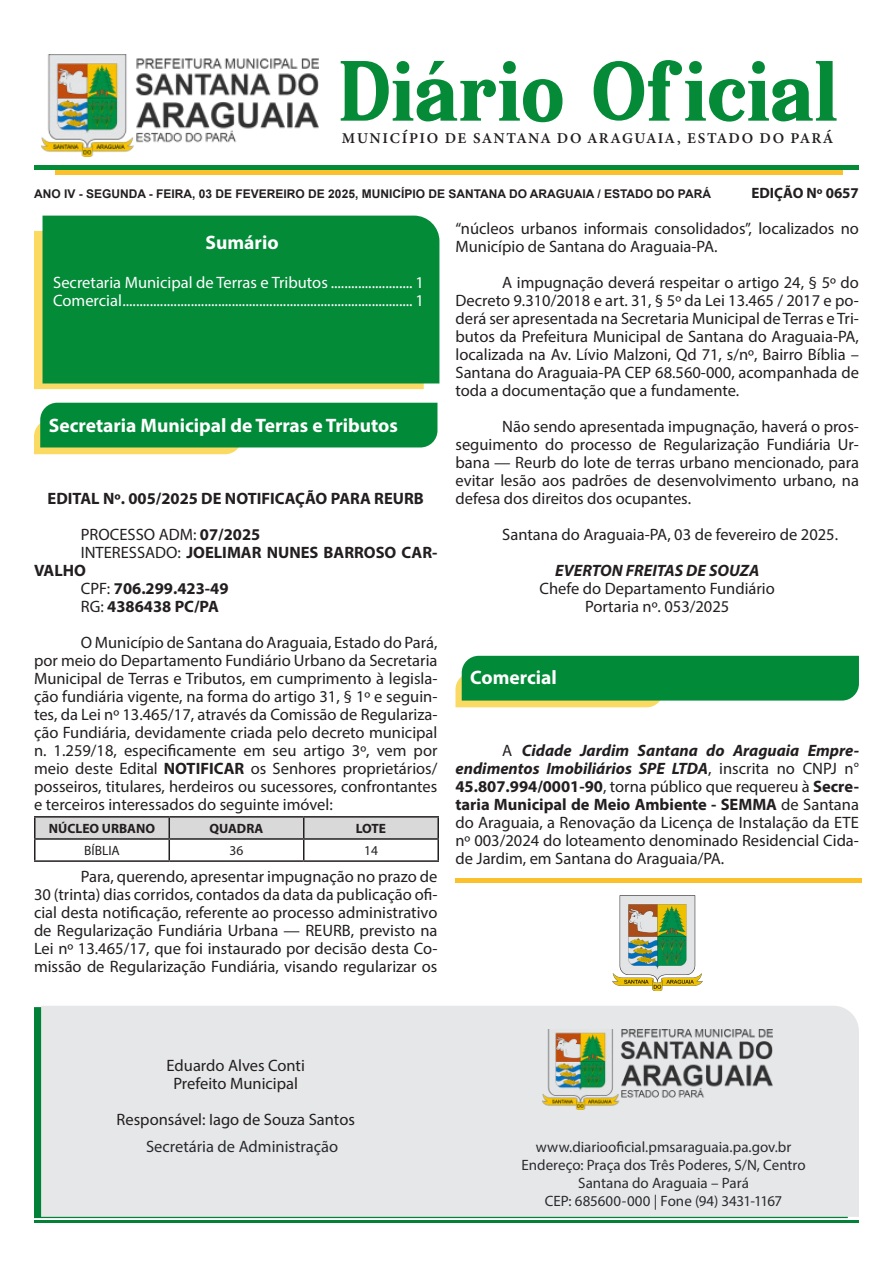
<style>
.page{position:relative;width:893px;height:1263px;background:#fff}
.page>*{position:absolute;margin:0;border:0;box-sizing:border-box;transform-origin:0 0}
.t1{font:700 79.5px "Serif Memorial";color:#058a38}
.titul{font:700 19.5px "Myriad Pro";color:#fff}
.titulo_suma{font:700 19.5px "Myriad Pro";color:#fff}
.texto{font:16.5px/18px "Myriad Pro";color:#231f20;text-align:justify}
.t2{font:16.5px "Myriad Pro";color:#fff}
.texto_centr{font:16.5px "Myriad Pro";color:#231f20}
.texto-2{font:700 16.5px/18px "Myriad Pro";color:#231f20}
.texto_centr-2{font:700 16.5px "Myriad Pro";color:#231f20}
.conteudosuma{font:16.5px "Myriad Pro";color:#292c2f}
.texto_centr-3{font:italic 700 16.5px "Myriad Pro";color:#231f20}
.conteudosuma-2{font:15px "Myriad Pro";color:#292c2f}
.t3{font:15px "Minion Variable Concept";letter-spacing:.125em;color:#231f20}
.t4{font:700 15px "Myriad Pro";color:#231f20}
.textotab{font:700 13.5px "Myriad Pro";color:#231f20}
.textotab-2{font:13.5px "Myriad Pro";color:#231f20}
.t5{font:700 12px "Arial";color:#231f20}
.s1{font-weight:700}
.s2{font-weight:400}
.s3{font-weight:700;font-style:italic}
</style>
<div class="page">
<hr style="left:34px;top:1220px;width:825px;height:3px;background:#028137">
<hr style="left:34px;top:165px;width:825px;height:4px;background:#038b38">
<div style="left:55px;top:170px;width:787px;height:5px;background:#fac12d"></div>
<svg style="left:34px;top:231px;width:390px;height:158px;background:#e8d45f"></svg>
<div style="left:43px;top:216px;width:396px;height:167px;background:#038b38"></div>
<img style="left:41px;top:55px;width:277px;height:101px">
<svg style="left:34px;top:403px;width:403px;height:51px;background:#25994a"></svg>
<hr style="left:34px;top:816px;width:135px;height:2px;background:#231f20">
<hr style="left:34px;top:818px;width:2px;height:20px;background:#231f20">
<hr style="left:169px;top:816px;width:135px;height:2px;background:#231f20">
<hr style="left:304px;top:816px;width:135px;height:2px;background:#231f20">
<hr style="left:437px;top:818px;width:2px;height:20px;background:#231f20">
<hr style="left:34px;top:838px;width:135px;height:2px;background:#231f20">
<hr style="left:34px;top:840px;width:2px;height:20px;background:#231f20">
<hr style="left:304px;top:838px;width:135px;height:2px;background:#231f20">
<svg style="left:35px;top:817px;width:403px;height:43px"></svg>
<hr style="left:437px;top:840px;width:2px;height:20px;background:#231f20">
<hr style="left:34px;top:860px;width:135px;height:2px;background:#231f20">
<hr style="left:169px;top:860px;width:135px;height:2px;background:#231f20">
<hr style="left:304px;top:860px;width:135px;height:2px;background:#231f20">
<svg style="left:455px;top:656px;width:404px;height:51px;background:#25994a"></svg>
<div style="left:41px;top:1006px;width:818px;height:211px;background:#e6e7e9"></div>
<img style="left:542px;top:1029px;width:230px;height:80px">
<img style="left:612px;top:895px;width:90px;height:95px">
<hr style="left:455px;top:878px;width:407px;height:4px;background:#fac12d">
<p class="t1" style="left:338px;top:28px;width:501px">Diário Oficial</p>
<p class="t3" style="left:342px;top:127px;width:492px">MUNICÍPIO DE SANTANA DO ARAGUAIA, ESTADO DO PARÁ</p>
<p class="t5" style="left:34px;top:185px;width:678px">ANO IV - SEGUNDA - FEIRA, 03 DE FEVEREIRO DE 2025, MUNICÍPIO DE SANTANA DO ARAGUAIA / ESTADO DO PARÁ</p>
<p class="t4" style="left:751px;top:183px;width:109px">EDIÇÃO Nº 0657</p>
<p class="titulo_suma" style="left:206px;top:229px;width:74px">Sumário</p>
<p class="t2" style="left:53px;top:272px;width:372px">Secretaria Municipal de Terras e Tributos ........................ 1</p>
<p class="t2" style="left:53px;top:290px;width:372px">Comercial..................................................................................... 1</p>
<p class="texto" style="left:455px;top:219px;width:405px">“núcleos urbanos informais consolidados”, localizados no<br>Município de Santana do Araguaia-PA.</p>
<p class="texto" style="left:455px;top:273px;width:405px;text-indent:47px">A impugnação deverá respeitar o artigo 24, § 5º do Decreto 9.310/2018 e art. 31, § 5º da Lei 13.465 / 2017 e po&shy;derá ser apresentada na Secretaria Municipal de Terras e Tri&shy;butos da Prefeitura Municipal de Santana do Araguaia-PA, localizada na Av. Lívio Malzoni, Qd 71, s/nº, Bairro Bíblia – Santana do Araguaia-PA CEP 68.560-000, acompanhada de toda a documentação que a fundamente.</p>
<p class="texto" style="left:455px;top:417px;width:405px;text-indent:47px">Não sendo apresentada impugnação, haverá o pros&shy;seguimento do processo de Regularização Fundiária Ur&shy;bana — Reurb do lote de terras urbano mencionado, para evitar lesão aos padrões de desenvolvimento urbano, na defesa dos direitos dos ocupantes.</p>
<p class="texto" style="left:502px;top:525px;width:337px">Santana do Araguaia-PA, 03 de fevereiro de 2025.</p>
<p class="texto_centr-3" style="left:555px;top:560px;width:206px">EVERTON FREITAS DE SOUZA</p>
<p class="texto_centr" style="left:540px;top:578px;width:237px">Chefe do Departamento Fundiário</p>
<p class="texto_centr" style="left:585px;top:596px;width:146px">Portaria nº. 053/2025</p>
<p class="titul" style="left:49px;top:413px;width:351px">Secretaria Municipal de Terras e Tributos</p>
<p class="texto_centr-2" style="left:48px;top:488px;width:378px">EDITAL Nº. 005/2025 DE NOTIFICAÇÃO PARA REURB</p>
<p class="texto" style="left:81px;top:525px;width:181px">PROCESSO ADM: <span class="s1">07/2025</span></p>
<p class="texto-2" style="left:34px;top:543px;width:405px;text-indent:47px"><span class="s2">INTERESSADO:</span> JOELIMAR NUNES BARROSO CAR-<br>VALHO</p>
<p class="texto-2" style="left:81px;top:579px;width:149px"><span class="s2">CPF:</span> 706.299.423-49</p>
<p class="texto-2" style="left:81px;top:597px;width:140px"><span class="s2">RG:</span> 4386438 PC/PA</p>
<p class="texto" style="left:34px;top:633px;width:405px;text-indent:47px">O Município de Santana do Araguaia, Estado do Pará, por meio do Departamento Fundiário Urbano da Secretaria Municipal de Terras e Tributos, em cumprimento à legisla&shy;ção fundiária vigente, na forma do artigo 31, § 1º e seguin&shy;tes, da Lei nº 13.465/17, através da Comissão de Regulariza&shy;ção Fundiária, devidamente criada pelo decreto municipal n. 1.259/18, especificamente em seu artigo 3º, vem por meio deste Edital <span class="s1">NOTIFICAR</span> os Senhores proprietários/ posseiros, titulares, herdeiros ou sucessores, confrontantes e terceiros interessados do seguinte imóvel:</p>
<p class="textotab" style="left:49px;top:820px;width:108px">NÚCLEO URBANO</p>
<p class="textotab" style="left:210px;top:820px;width:55px">QUADRA</p>
<p class="textotab" style="left:356px;top:820px;width:32px">LOTE</p>
<p class="textotab-2" style="left:84px;top:842px;width:37px">BÍBLIA</p>
<p class="textotab-2" style="left:230px;top:842px;width:15px">36</p>
<p class="textotab-2" style="left:364px;top:842px;width:15px">14</p>
<p class="texto" style="left:34px;top:867px;width:405px;text-indent:47px">Para, querendo, apresentar impugnação no prazo de 30 (trinta) dias corridos, contados da data da publicação ofi&shy;cial desta notificação, referente ao processo administrativo de Regularização Fundiária Urbana — REURB, previsto na Lei nº 13.465/17, que foi instaurado por decisão desta Co&shy;missão de Regularização Fundiária, visando regularizar os</p>
<p class="titul" style="left:470px;top:665px;width:88px">Comercial</p>
<p class="texto" style="left:455px;top:741px;width:405px;text-indent:47px">A <span class="s3">Cidade Jardim Santana do Araguaia Empre&shy;endimentos Imobiliários SPE LTDA</span>, inscrita no CNPJ n° <span class="s1">45.807.994/0001-90</span>, torna público que requereu à <span class="s1">Secre&shy;taria Municipal de Meio Ambiente - SEMMA</span> de Santana do Araguaia, a Renovação da Licença de Instalação da ETE nº 003/2024 do loteamento denominado Residencial Cida&shy;de Jardim, em Santana do Araguaia/PA.</p>
<p class="texto_centr" style="left:167px;top:1055px;width:140px">Eduardo Alves Conti</p>
<p class="texto_centr" style="left:173px;top:1073px;width:126px">Prefeito Municipal</p>
<p class="texto_centr" style="left:117px;top:1109px;width:240px">Responsável: Iago de Souza Santos</p>
<p class="conteudosuma" style="left:146px;top:1136px;width:194px">Secretária de Administração</p>
<p class="conteudosuma-2" style="left:536px;top:1138px;width:257px">www.diariooficial.pmsaraguaia.pa.gov.br</p>
<p class="conteudosuma-2" style="left:522px;top:1156px;width:285px">Endereço: Praça dos Três Poderes, S/N, Centro</p>
<p class="conteudosuma-2" style="left:578px;top:1174px;width:172px">Santana do Araguaia – Pará</p>
<p class="conteudosuma-2" style="left:545px;top:1192px;width:239px">CEP: 685600-000 | Fone (94) 3431-1167</p>
</div>
